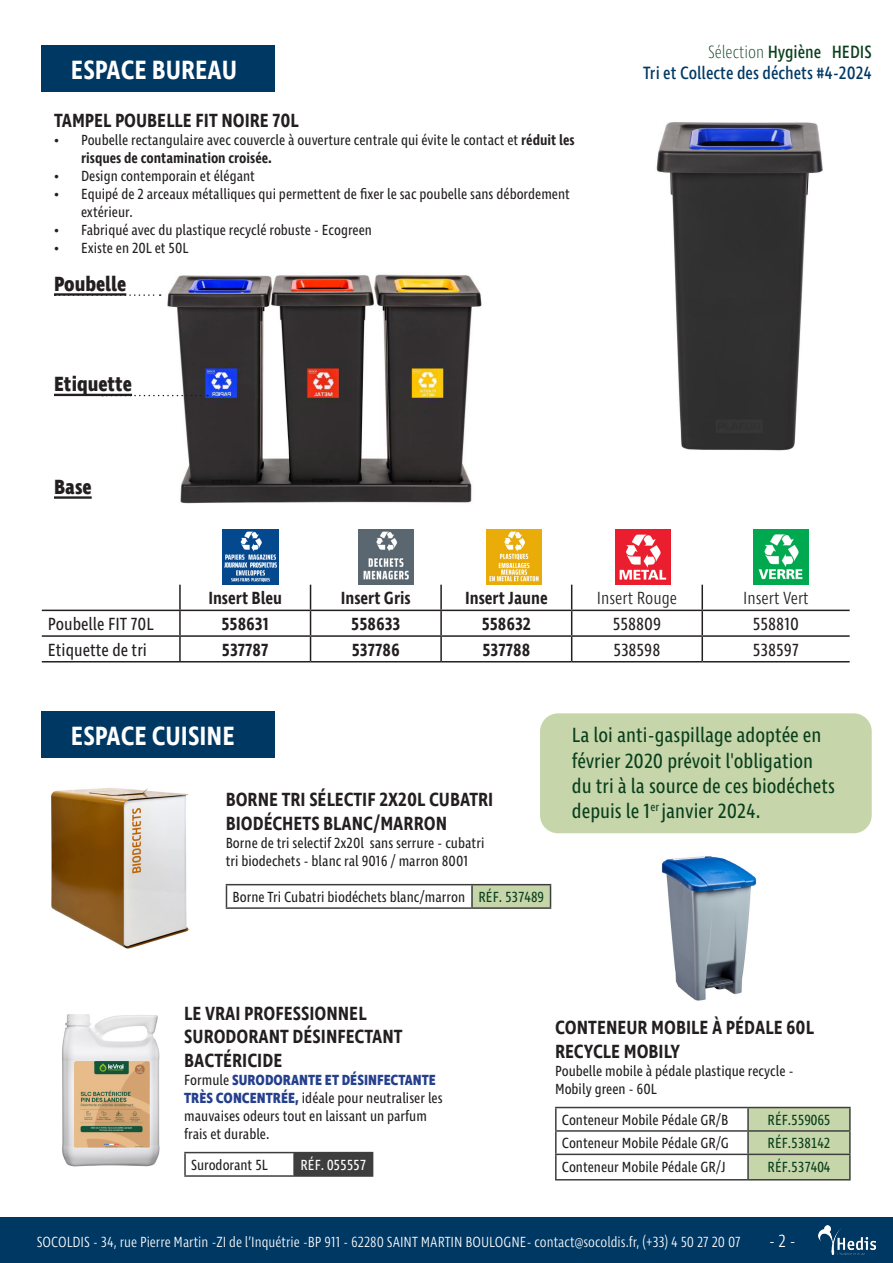
<style>
.page{position:relative;width:893px;height:1263px;background:#fff}
.page>*{position:absolute;margin:0;border:0;box-sizing:border-box;transform-origin:0 0}
.t1{font:600 27px "Ingra Cd";color:#fff}
.t2{font:21px/25.2px "Ingra Cd";color:#093f1d}
.t3{font:700 21px "Ingra Cd";color:#231f20}
.t4{font:600 19.5px/23.4px "Ingra Cd";color:#231f20}
.t5{font:18.15px "Ingra Cd";color:#003864}
.t6{font:18.15px "Ingra Cd";color:#093f1d}
.t7{font:600 18px "Ingra Cd";color:#231f20}
.t8{font:18px "Ingra Cd";color:#231f20}
.t9{font:300 18px "Ingra Cd";color:#231f20}
.t10{font:300 18px "Ingra Cd";color:#fff}
.t11{font:15px/18px "Ingra Cd";color:#231f20}
.t12{font:300 15px "Ingra Cd";color:#fff}
.FAMILLE{font:15px "Ingra Cd";color:#093f1d}
.FAMILLE-2{font:15px "Ingra Cd";color:#fff}
.s1{font-weight:600}
.s2{font-weight:200}
.s3{font-weight:700;color:#253f8e}
</style>
<div class="page">
<div style="left:0;top:1218px;width:893px;height:45px;background:#003864"></div>
<img style="left:818px;top:1226px;width:58px;height:29px">
<hr style="left:54px;top:496px;width:38px;height:3px;background:#231f20">
<hr style="left:54px;top:293px;width:72px;height:3px;background:#231f20">
<hr style="left:54px;top:394px;width:78px;height:2px;background:#231f20">
<img style="left:167px;top:273px;width:315px;height:231px">
<svg style="left:55px;top:294px;width:106px;height:2px"></svg>
<svg style="left:132px;top:395px;width:76px;height:1px"></svg>
<img style="left:223px;top:529px;width:55px;height:56px">
<img style="left:359px;top:529px;width:55px;height:56px">
<img style="left:486px;top:529px;width:56px;height:56px">
<img style="left:615px;top:529px;width:55px;height:56px">
<img style="left:753px;top:529px;width:56px;height:56px">
<hr style="left:179px;top:585px;width:2px;height:25px;background:#231f20">
<hr style="left:440px;top:585px;width:2px;height:25px;background:#231f20">
<hr style="left:701px;top:585px;width:2px;height:25px;background:#231f20">
<hr style="left:42px;top:610px;width:138px;height:1px;background:#231f20">
<hr style="left:180px;top:610px;width:131px;height:1px;background:#231f20">
<hr style="left:179px;top:611px;width:2px;height:24px;background:#231f20">
<hr style="left:311px;top:610px;width:130px;height:1px;background:#231f20">
<hr style="left:441px;top:610px;width:131px;height:1px;background:#231f20">
<hr style="left:440px;top:611px;width:2px;height:24px;background:#231f20">
<hr style="left:572px;top:610px;width:130px;height:1px;background:#231f20">
<hr style="left:702px;top:610px;width:148px;height:1px;background:#231f20">
<hr style="left:701px;top:611px;width:2px;height:24px;background:#231f20">
<hr style="left:42px;top:635px;width:138px;height:2px;background:#231f20">
<hr style="left:180px;top:635px;width:131px;height:2px;background:#231f20">
<hr style="left:179px;top:637px;width:2px;height:24px;background:#231f20">
<hr style="left:311px;top:635px;width:130px;height:2px;background:#231f20">
<svg style="left:310px;top:585px;width:1px;height:76px"></svg>
<hr style="left:441px;top:635px;width:131px;height:2px;background:#231f20">
<hr style="left:440px;top:637px;width:2px;height:24px;background:#231f20">
<hr style="left:572px;top:635px;width:130px;height:2px;background:#231f20">
<svg style="left:571px;top:585px;width:1px;height:76px"></svg>
<hr style="left:702px;top:635px;width:148px;height:2px;background:#231f20">
<hr style="left:701px;top:637px;width:2px;height:24px;background:#231f20">
<hr style="left:42px;top:661px;width:138px;height:1px;background:#231f20">
<hr style="left:180px;top:661px;width:131px;height:1px;background:#231f20">
<hr style="left:311px;top:661px;width:130px;height:1px;background:#231f20">
<hr style="left:441px;top:661px;width:131px;height:1px;background:#231f20">
<hr style="left:572px;top:661px;width:130px;height:1px;background:#231f20">
<hr style="left:702px;top:661px;width:148px;height:1px;background:#231f20">
<img style="left:656px;top:122px;width:167px;height:329px">
<img style="left:51px;top:788px;width:138px;height:161px">
<div style="left:472px;top:885px;width:78px;height:23px;background:#c7d6aa"></div>
<hr style="left:226px;top:884px;width:246px;height:1px;background:#3e3e3f">
<svg style="left:226px;top:885px;width:1px;height:22px"></svg>
<hr style="left:472px;top:884px;width:79px;height:1px;background:#3e3e3f">
<hr style="left:471px;top:885px;width:2px;height:22px;background:#3e3e3f">
<svg style="left:550px;top:885px;width:1px;height:22px"></svg>
<hr style="left:226px;top:907px;width:246px;height:2px;background:#3e3e3f">
<hr style="left:472px;top:907px;width:79px;height:2px;background:#3e3e3f">
<img style="left:661px;top:856px;width:96px;height:145px">
<div style="left:749px;top:1108px;width:100px;height:71px;background:#c7d6aa"></div>
<hr style="left:555px;top:1107px;width:193px;height:1px;background:#3e3e3f">
<hr style="left:555px;top:1108px;width:2px;height:22px;background:#3e3e3f">
<hr style="left:748px;top:1107px;width:103px;height:1px;background:#3e3e3f">
<hr style="left:747px;top:1108px;width:2px;height:22px;background:#3e3e3f">
<hr style="left:849px;top:1108px;width:2px;height:22px;background:#3e3e3f">
<hr style="left:555px;top:1130px;width:193px;height:2px;background:#3e3e3f">
<hr style="left:555px;top:1132px;width:2px;height:21px;background:#3e3e3f">
<hr style="left:748px;top:1130px;width:103px;height:2px;background:#3e3e3f">
<hr style="left:747px;top:1132px;width:2px;height:21px;background:#3e3e3f">
<hr style="left:849px;top:1132px;width:2px;height:21px;background:#3e3e3f">
<hr style="left:555px;top:1153px;width:193px;height:2px;background:#3e3e3f">
<hr style="left:555px;top:1155px;width:2px;height:24px;background:#3e3e3f">
<hr style="left:748px;top:1153px;width:103px;height:2px;background:#3e3e3f">
<hr style="left:747px;top:1155px;width:2px;height:24px;background:#3e3e3f">
<hr style="left:849px;top:1155px;width:2px;height:24px;background:#3e3e3f">
<hr style="left:555px;top:1179px;width:193px;height:1px;background:#3e3e3f">
<hr style="left:748px;top:1179px;width:103px;height:1px;background:#3e3e3f">
<div style="left:42px;top:45px;width:233px;height:47px;background:#003864"></div>
<div style="left:42px;top:711px;width:233px;height:47px;background:#003864"></div>
<div style="left:540px;top:713px;width:332px;height:120px;background:#c7d6aa;border-radius:18px"></div>
<img style="left:62px;top:1014px;width:98px;height:153px">
<div style="left:294px;top:1152px;width:79px;height:24px;background:#3e3e3f"></div>
<hr style="left:184px;top:1152px;width:110px;height:1px;background:#3e3e3f">
<hr style="left:184px;top:1153px;width:2px;height:22px;background:#3e3e3f">
<hr style="left:293px;top:1153px;width:2px;height:22px;background:#3e3e3f">
<hr style="left:184px;top:1175px;width:110px;height:2px;background:#3e3e3f">
<hr style="left:294px;top:1175px;width:79px;height:2px;background:#3e3e3f">
<p class="t1" style="left:71px;top:53px;width:168px">ESPACE BUREAU</p>
<p class="t4" style="left:54px;top:110px;width:246px">TAMPEL POUBELLE FIT NOIRE 70L</p>
<p class="t11" style="left:81px;top:132px;width:495px;text-indent:-27px">• Poubelle rectangulaire avec couvercle à ouverture centrale qui évite le contact et <span class="s1">réduit les risques de contamination croisée.</span></p>
<p class="t11" style="left:54px;top:168px;width:203px">• Design contemporain et élégant</p>
<p class="t11" style="left:81px;top:186px;width:490px;text-indent:-27px">• Equipé de 2 arceaux métalliques qui permettent de fixer le sac poubelle sans débordement extérieur.</p>
<p class="t11" style="left:54px;top:222px;width:319px">• Fabriqué avec du plastique recyclé robuste - Ecogreen</p>
<p class="t11" style="left:54px;top:240px;width:136px">• Existe en 20L et 50L</p>
<p class="t3" style="left:54px;top:270px;width:74px">Poubelle</p>
<p class="t3" style="left:54px;top:371px;width:80px">Etiquette</p>
<p class="t3" style="left:54px;top:473px;width:39px">Base</p>
<p class="t6" style="left:708px;top:40px;width:165px"><span class="s2">Sélection</span> Hygiène HEDIS</p>
<p class="t5" style="left:643px;top:62px;width:230px">Tri et Collecte des déchets #4-2024</p>
<p class="t7" style="left:208px;top:587px;width:75px">Insert Bleu</p>
<p class="t7" style="left:341px;top:587px;width:72px">Insert Gris</p>
<p class="t7" style="left:465px;top:587px;width:84px">Insert Jaune</p>
<p class="t9" style="left:597px;top:587px;width:82px">Insert Rouge</p>
<p class="t9" style="left:743px;top:587px;width:67px">Insert Vert</p>
<p class="t8" style="left:48px;top:613px;width:108px">Poubelle FIT 70L</p>
<p class="t7" style="left:222px;top:613px;width:49px">558631</p>
<p class="t7" style="left:351px;top:613px;width:51px">558633</p>
<p class="t7" style="left:482px;top:613px;width:51px">558632</p>
<p class="t8" style="left:613px;top:613px;width:50px">558809</p>
<p class="t8" style="left:753px;top:613px;width:48px">558810</p>
<p class="t8" style="left:48px;top:638px;width:101px">Etiquette de tri</p>
<p class="t7" style="left:222px;top:638px;width:48px">537787</p>
<p class="t7" style="left:352px;top:638px;width:49px">537786</p>
<p class="t7" style="left:482px;top:638px;width:49px">537788</p>
<p class="t8" style="left:613px;top:638px;width:49px">538598</p>
<p class="t8" style="left:753px;top:638px;width:48px">538597</p>
<p class="t1" style="left:71px;top:719px;width:166px">ESPACE CUISINE</p>
<p class="t2" style="left:572px;top:724px;width:265px">La loi anti-gaspillage adoptée en février 2020 prévoit l'obligation du tri à la source de ces biodéchets depuis le 1<sup>er</sup> janvier 2024.</p>
<p class="t4" style="left:226px;top:789px;width:269px">BORNE TRI SÉLECTIF 2X20L CUBATRI<br>BIODÉCHETS BLANC/MARRON</p>
<p class="t11" style="left:226px;top:834px;width:260px">Borne de tri selectif 2x20l sans serrure - cubatri tri biodechets - blanc ral 9016 / marron 8001</p>
<p class="t11" style="left:232px;top:889px;width:234px">Borne Tri Cubatri biodéchets blanc/marron</p>
<p class="FAMILLE" style="left:478px;top:888px;width:67px">RÉF. 537489</p>
<p class="t4" style="left:184px;top:1003px;width:220px">LE VRAI PROFESSIONNEL<br>SURODORANT DÉSINFECTANT<br>BACTÉRICIDE</p>
<p class="t11" style="left:184px;top:1071px;width:260px">Formule <span class="s3">SURODORANTE ET DÉSINFECTANTE TRÈS CONCENTRÉE,</span> idéale pour neutraliser les mauvaises odeurs tout en laissant un parfum frais et durable.</p>
<p class="t11" style="left:191px;top:1157px;width:78px">Surodorant 5L</p>
<p class="FAMILLE-2" style="left:301px;top:1156px;width:67px">RÉF. 055557</p>
<p class="t4" style="left:555px;top:1017px;width:260px">CONTENEUR MOBILE À PÉDALE 60L<br>RECYCLE MOBILY</p>
<p class="t11" style="left:555px;top:1062px;width:240px">Poubelle mobile à pédale plastique recycle -<br>Mobily green - 60L</p>
<p class="t11" style="left:562px;top:1112px;width:168px">Conteneur Mobile Pédale GR/B</p>
<p class="FAMILLE" style="left:768px;top:1110px;width:64px">RÉF.559065</p>
<p class="t11" style="left:562px;top:1135px;width:168px">Conteneur Mobile Pédale GR/G</p>
<p class="FAMILLE" style="left:768px;top:1134px;width:64px">RÉF.538142</p>
<p class="t11" style="left:562px;top:1158px;width:165px">Conteneur Mobile Pédale GR/J</p>
<p class="FAMILLE" style="left:768px;top:1157px;width:64px">RÉF.537404</p>
<p class="t12" style="left:37px;top:1233px;width:706px">SOCOLDIS - 34, rue Pierre Martin -ZI de l’Inquétrie -BP 911 - 62280 SAINT MARTIN BOULOGNE- contact@socoldis.fr, (+33) 4 50 27 20 07</p>
<p class="t10" style="left:769px;top:1230px;width:28px">- 2 -</p>
</div>
